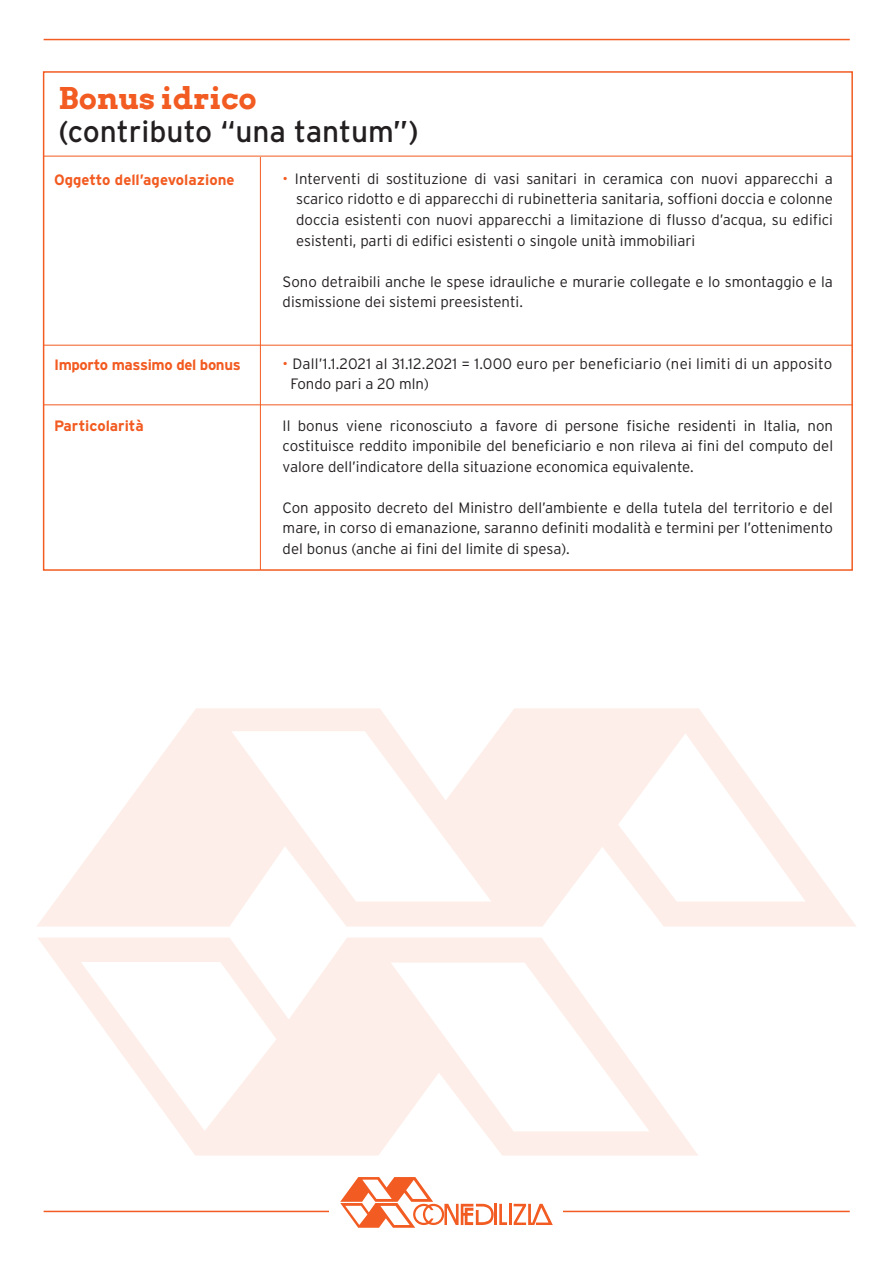
<style>
.page{position:relative;width:893px;height:1263px;background:#fff}
.page>*{position:absolute;margin:0;border:0;box-sizing:border-box;transform-origin:0 0}
.t1{font:30px "Interstate";color:#231f20}
.t2{font:700 30px "Arvo";color:#f25b21}
.t3{font:300 15px/20.5px "Interstate";color:#231f20;text-align:justify}
.t4{font:700 15px "Interstate";color:#f25b21}
.t5{font:700 15px "Interstate";letter-spacing:-.025em;color:#f25b21}
.s1{color:#f25b21}
</style>
<div class="page">
<hr style="left:44px;top:156px;width:808px;height:1px;background:#f25b21">
<hr style="left:44px;top:345px;width:808px;height:1px;background:#f25b21">
<hr style="left:44px;top:404px;width:808px;height:1px;background:#f25b21">
<hr style="left:260px;top:157px;width:1px;height:413px;background:#f25b21">
<hr style="left:44px;top:39px;width:806px;height:1px;background:#f25b21">
<hr style="left:44px;top:1211px;width:806px;height:1px;background:#f25b21">
<div style="left:330px;top:1200px;width:233px;height:20px;background:#fff"></div>
<hr style="left:509px;top:1204px;width:2px;height:21px;background:#f25b21">
<svg style="left:514px;top:1204px;width:39px;height:21px"></svg>
<svg style="left:340px;top:1177px;width:167px;height:51px"></svg>
<svg style="left:37px;top:708px;width:819px;height:219px;fill:#fef4f1"></svg>
<svg style="left:38px;top:937px;width:660px;height:218px"></svg>
<h1 class="t2" style="left:59px;top:80px;width:200px">Bonus idrico</h1>
<h1 class="t1" style="left:59px;top:115px;width:362px">(contributo “una tantum”)</h1>
<p class="t4" style="left:54px;top:171px;width:182px">Oggetto dell’agevolazione</p>
<p class="t5" style="left:54px;top:356px;width:188px">Importo massimo del bonus</p>
<p class="t4" style="left:54px;top:418px;width:91px">Particolarità</p>
<p class="t3" style="left:296px;top:168px;width:538px;text-indent:-14px"><span class="s1">•</span> Interventi di sostituzione di vasi sanitari in ceramica con nuovi apparecchi a scarico ridotto e di apparecchi di rubinetteria sanitaria, soffioni doccia e colonne doccia esistenti con nuovi apparecchi a limitazione di flusso d’acqua, su edifici esistenti, parti di edifici esistenti o singole unità immobiliari</p>
<p class="t3" style="left:283px;top:271px;width:552px">Sono detraibili anche le spese idrauliche e murarie collegate e lo smontaggio e la dismissione dei sistemi preesistenti.</p>
<p class="t3" style="left:290px;top:353px;width:543px;text-indent:-8px"><span class="s1">•</span> Dall’1.1.2021 al 31.12.2021 = 1.000 euro per beneficiario (nei limiti di un apposito<br>Fondo pari a 20 mln)</p>
<p class="t3" style="left:283px;top:415px;width:552px">Il bonus viene riconosciuto a favore di persone fisiche residenti in Italia, non costituisce reddito imponibile del beneficiario e non rileva ai fini del computo del valore dell’indicatore della situazione economica equivalente.</p>
<p class="t3" style="left:283px;top:497px;width:552px">Con apposito decreto del Ministro dell’ambiente e della tutela del territorio e del mare, in corso di emanazione, saranno definiti modalità e termini per l’ottenimento del bonus (anche ai fini del limite di spesa).</p>
</div>
